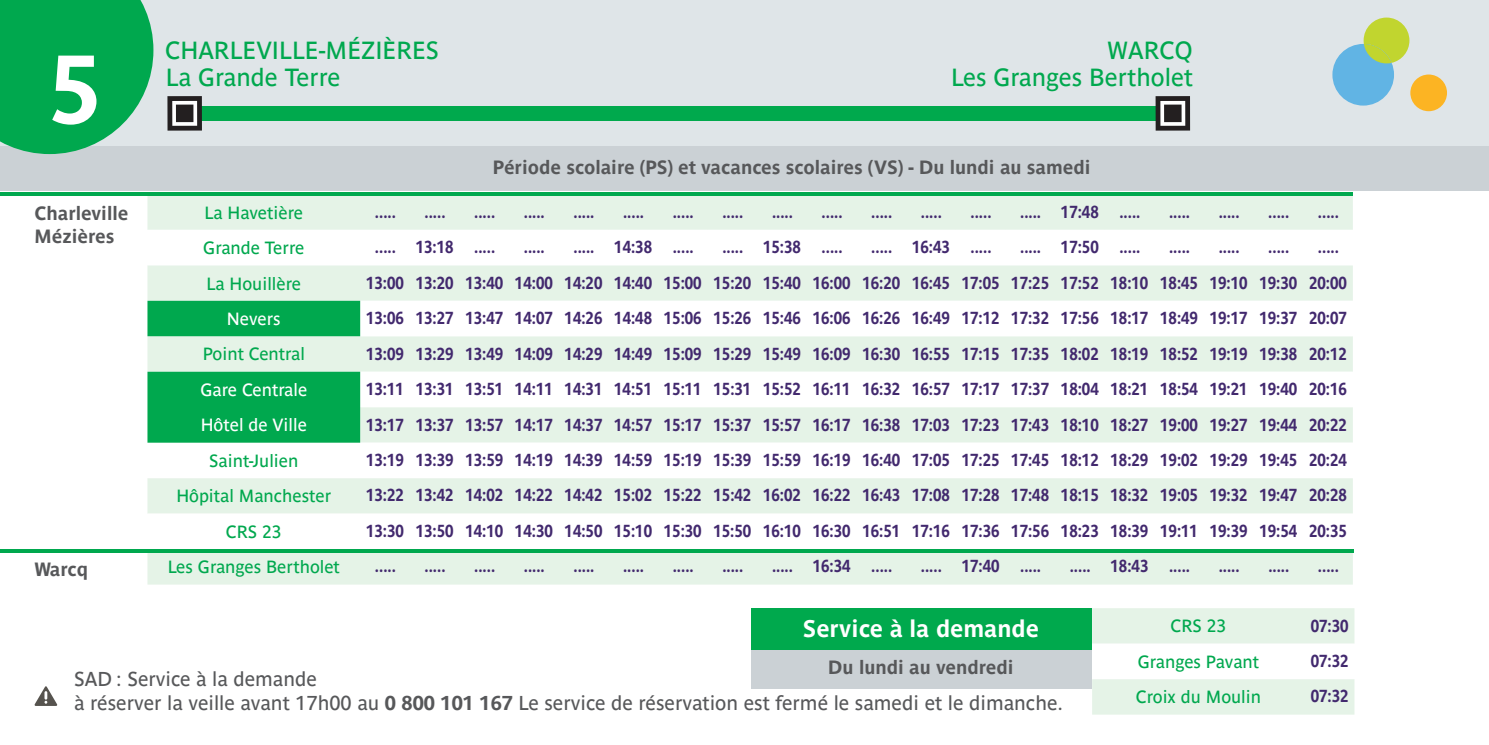
<style>
.page{position:relative;width:1489px;height:745px;background:#fff}
.page>*{position:absolute;margin:0;border:0;box-sizing:border-box;transform-origin:0 0}
.t1{font:700 95.75px "Parisine";color:#fff}
.t2{font:24.5px "Parisine";color:#00a84e}
.t3{font:700 23.75px "Parisine";color:#fff}
.t4{font:20px/24px "Parisine";color:#57585a}
.t5{font:700 19px/22.8px "Parisine";color:#57585a}
.t6{font:17.5px "Parisine";color:#00a84e}
.t7{font:17.5px "Parisine";color:#fff}
.t8{font:700 17.25px "Parisine";color:#42296e;scale:.87 1}
.s1{font-weight:700}
</style>
<div class="page">
<div style="left:147px;top:196px;width:1205px;height:388px;background:#e5f3e7"></div>
<svg style="left:147px;top:230px;width:1205px;height:318px"></svg>
<svg style="left:147px;top:300px;width:213px;height:142px;background:#3bbb75"></svg>
<hr style="left:0;top:192px;width:1352px;height:4px;background:#00a84e">
<svg style="left:35px;top:686px;width:22px;height:19px"></svg>
<hr style="left:0;top:549px;width:1354px;height:3px;background:#00a84e">
<div style="left:751px;top:643px;width:341px;height:45px;background:#cbd1d5"></div>
<div style="left:751px;top:607px;width:341px;height:42px;background:#00a94d"></div>
<svg style="left:1092px;top:608px;width:262px;height:106px"></svg>
<div style="left:0;top:145px;width:1488px;height:46px;background:#cbd1d5"></div>
<div style="left:0;top:0;width:1488px;height:145px;background:#dfe5e8"></div>
<div style="left:185px;top:106px;width:987px;height:15px;background:#00a94d"></div>
<svg style="left:167px;top:96px;width:35px;height:34px"></svg>
<div style="left:176px;top:104px;width:17px;height:18px;background:#231f20"></div>
<svg style="left:1155px;top:96px;width:34px;height:34px"></svg>
<div style="left:1163px;top:104px;width:18px;height:18px;background:#231f20"></div>
<svg style="left:0;top:0;width:153px;height:154px;background:#18ae5e"></svg>
<div style="left:1332px;top:44px;width:61px;height:61px;background:#61b4e4;border-radius:50%"></div>
<svg style="left:1363px;top:18px;width:46px;height:45px"></svg>
<div style="left:1410px;top:74px;width:36px;height:37px;background:#fcb423;border-radius:50%"></div>
<h1 class="t1" style="left:48px;top:33px;width:55px">5</h1>
<p class="t5" style="left:35px;top:201px;width:95px">Charleville<br>Mézières</p>
<h2 class="t2" style="left:165px;top:36px;width:275px">CHARLEVILLE-MÉZIÈRES</h2>
<h2 class="t2" style="left:1107px;top:36px;width:87px">WARCQ</h2>
<h2 class="t2" style="left:166px;top:63px;width:176px">La Grande Terre</h2>
<h2 class="t2" style="left:951px;top:63px;width:243px">Les Granges Bertholet</h2>
<p class="t5" style="left:493px;top:156px;width:599px">Période scolaire (PS) et vacances scolaires (VS) - Du lundi au samedi</p>
<p class="t6" style="left:204px;top:202px;width:100px">La Havetière</p>
<p class="t8" style="left:375px;top:201px;width:26px">.....</p>
<p class="t8" style="left:424px;top:201px;width:26px">.....</p>
<p class="t8" style="left:474px;top:201px;width:26px">.....</p>
<p class="t8" style="left:524px;top:201px;width:26px">.....</p>
<p class="t8" style="left:573px;top:201px;width:26px">.....</p>
<p class="t8" style="left:623px;top:201px;width:26px">.....</p>
<p class="t8" style="left:672px;top:201px;width:26px">.....</p>
<p class="t8" style="left:722px;top:201px;width:26px">.....</p>
<p class="t8" style="left:772px;top:201px;width:26px">.....</p>
<p class="t8" style="left:821px;top:201px;width:26px">.....</p>
<p class="t8" style="left:871px;top:201px;width:26px">.....</p>
<p class="t8" style="left:920px;top:201px;width:26px">.....</p>
<p class="t8" style="left:970px;top:201px;width:26px">.....</p>
<p class="t8" style="left:1020px;top:201px;width:140px">..... 17:48 .....</p>
<p class="t8" style="left:1168px;top:201px;width:26px">.....</p>
<p class="t8" style="left:1218px;top:201px;width:26px">.....</p>
<p class="t8" style="left:1268px;top:201px;width:26px">.....</p>
<p class="t8" style="left:1317px;top:201px;width:26px">.....</p>
<p class="t6" style="left:203px;top:237px;width:103px">Grande Terre</p>
<p class="t8" style="left:375px;top:237px;width:140px">..... 13:18 .....</p>
<p class="t8" style="left:524px;top:237px;width:26px">.....</p>
<p class="t8" style="left:573px;top:237px;width:140px">..... 14:38 .....</p>
<p class="t8" style="left:722px;top:237px;width:140px">..... 15:38 .....</p>
<p class="t8" style="left:871px;top:237px;width:140px">..... 16:43 .....</p>
<p class="t8" style="left:1020px;top:237px;width:140px">..... 17:50 .....</p>
<p class="t8" style="left:1168px;top:237px;width:26px">.....</p>
<p class="t8" style="left:1218px;top:237px;width:26px">.....</p>
<p class="t8" style="left:1268px;top:237px;width:26px">.....</p>
<p class="t8" style="left:1317px;top:237px;width:26px">.....</p>
<p class="t6" style="left:207px;top:273px;width:96px">La Houillère</p>
<p class="t8" style="left:366px;top:272px;width:1128px">13:00 13:20 13:40 14:00 14:20 14:40 15:00 15:20 15:40 16:00 16:20 16:45 17:05 17:25 17:52 18:10 18:45 19:10 19:30 20:00</p>
<p class="t7" style="left:227px;top:308px;width:55px">Nevers</p>
<p class="t8" style="left:366px;top:307px;width:1128px">13:06 13:27 13:47 14:07 14:26 14:48 15:06 15:26 15:46 16:06 16:26 16:49 17:12 17:32 17:56 18:17 18:49 19:17 19:37 20:07</p>
<p class="t6" style="left:203px;top:344px;width:104px">Point Central</p>
<p class="t8" style="left:366px;top:343px;width:1128px">13:09 13:29 13:49 14:09 14:29 14:49 15:09 15:29 15:49 16:09 16:30 16:55 17:15 17:35 18:02 18:19 18:52 19:19 19:38 20:12</p>
<p class="t7" style="left:200px;top:379px;width:108px">Gare Centrale</p>
<p class="t8" style="left:366px;top:378px;width:1128px">13:11 13:31 13:51 14:11 14:31 14:51 15:11 15:31 15:52 16:11 16:32 16:57 17:17 17:37 18:04 18:21 18:54 19:21 19:40 20:16</p>
<p class="t7" style="left:201px;top:415px;width:108px">Hôtel de Ville</p>
<p class="t8" style="left:366px;top:414px;width:1128px">13:17 13:37 13:57 14:17 14:37 14:57 15:17 15:37 15:57 16:17 16:38 17:03 17:23 17:43 18:10 18:27 19:00 19:27 19:44 20:22</p>
<p class="t6" style="left:209px;top:450px;width:91px">Saint-Julien</p>
<p class="t8" style="left:366px;top:449px;width:1128px">13:19 13:39 13:59 14:19 14:39 14:59 15:19 15:39 15:59 16:19 16:40 17:05 17:25 17:45 18:12 18:29 19:02 19:29 19:45 20:24</p>
<p class="t6" style="left:176px;top:486px;width:156px">Hôpital Manchester</p>
<p class="t8" style="left:366px;top:485px;width:1128px">13:22 13:42 14:02 14:22 14:42 15:02 15:22 15:42 16:02 16:22 16:43 17:08 17:28 17:48 18:15 18:32 19:05 19:32 19:47 20:28</p>
<p class="t6" style="left:226px;top:521px;width:57px">CRS 23</p>
<p class="t8" style="left:366px;top:520px;width:1128px">13:30 13:50 14:10 14:30 14:50 15:10 15:30 15:50 16:10 16:30 16:51 17:16 17:36 17:56 18:23 18:39 19:11 19:39 19:54 20:35</p>
<p class="t5" style="left:34px;top:557px;width:55px">Warcq</p>
<p class="t6" style="left:168px;top:556px;width:174px">Les Granges Bertholet</p>
<p class="t8" style="left:375px;top:555px;width:26px">.....</p>
<p class="t8" style="left:424px;top:555px;width:26px">.....</p>
<p class="t8" style="left:474px;top:555px;width:26px">.....</p>
<p class="t8" style="left:524px;top:555px;width:26px">.....</p>
<p class="t8" style="left:573px;top:555px;width:26px">.....</p>
<p class="t8" style="left:623px;top:555px;width:26px">.....</p>
<p class="t8" style="left:672px;top:555px;width:26px">.....</p>
<p class="t8" style="left:722px;top:555px;width:26px">.....</p>
<p class="t8" style="left:772px;top:555px;width:140px">..... 16:34 .....</p>
<p class="t8" style="left:920px;top:555px;width:140px">..... 17:40 .....</p>
<p class="t8" style="left:1069px;top:555px;width:140px">..... 18:43 .....</p>
<p class="t8" style="left:1218px;top:555px;width:26px">.....</p>
<p class="t8" style="left:1268px;top:555px;width:26px">.....</p>
<p class="t8" style="left:1317px;top:555px;width:26px">.....</p>
<h3 class="t3" style="left:803px;top:613px;width:237px">Service à la demande</h3>
<p class="t5" style="left:828px;top:655px;width:187px">Du lundi au vendredi</p>
<p class="t4" style="left:74px;top:666px;width:990px">SAD : Service à la demande<br>à réserver la veille avant 17h00 au <span class="s1">0 800 101 167</span> Le service de réservation est fermé le samedi et le dimanche.</p>
<p class="t6" style="left:1170px;top:615px;width:57px">CRS 23</p>
<p class="t8" style="left:1310px;top:615px;width:45px">07:30</p>
<p class="t6" style="left:1137px;top:651px;width:123px">Granges Pavant</p>
<p class="t8" style="left:1310px;top:650px;width:45px">07:32</p>
<p class="t6" style="left:1135px;top:686px;width:127px">Croix du Moulin</p>
<p class="t8" style="left:1310px;top:685px;width:45px">07:32</p>
</div>
